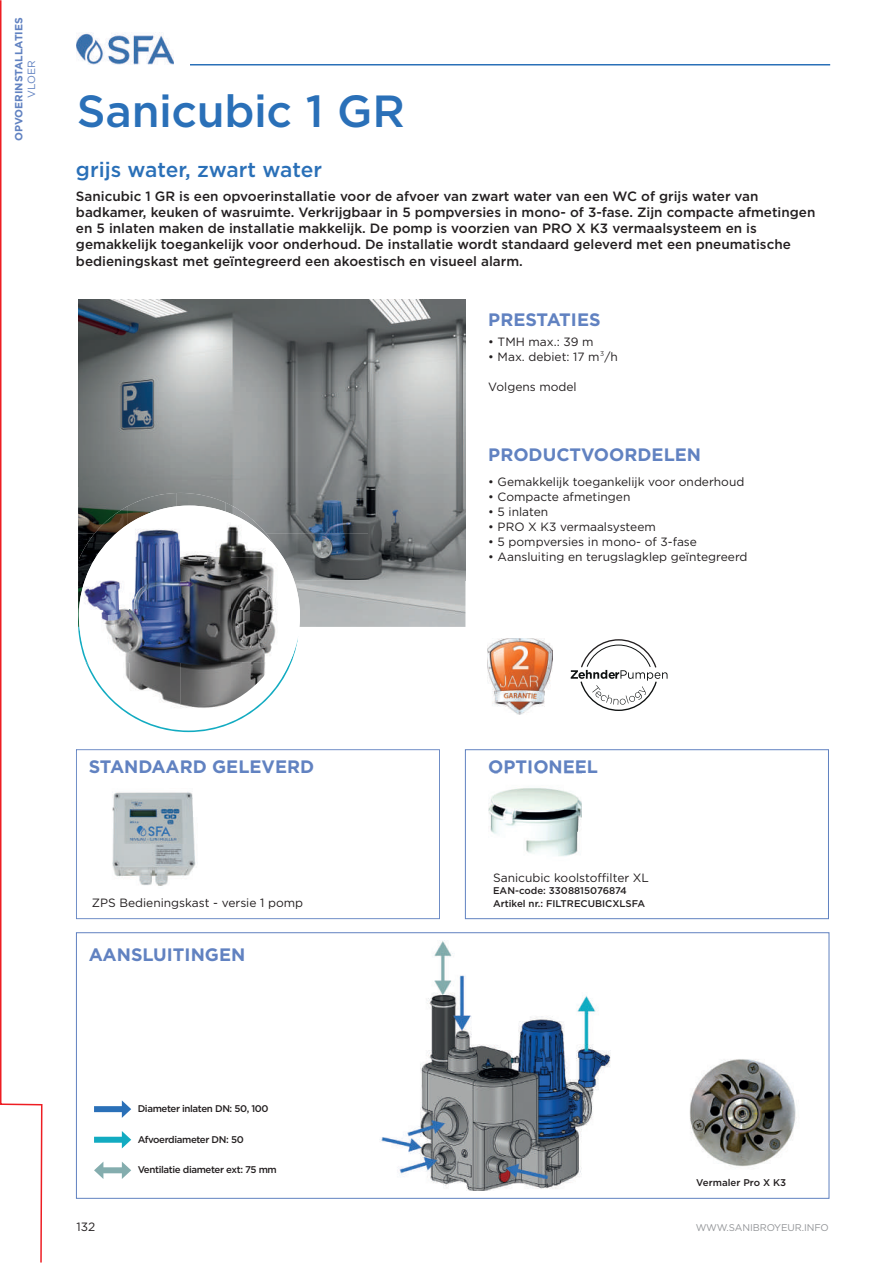
<style>
.page{position:relative;width:893px;height:1263px;background:#fff}
.page>*{position:absolute;margin:0;border:0;box-sizing:border-box;transform-origin:0 0}
.t1{font:500 45px "Gotham";letter-spacing:-.01em;color:#2a70b8}
.t2{font:500 21px "Gotham";color:#2a70b8}
.t3{font:700 18px "Gotham";color:#6182c1}
.t4{font:500 13.5px/16.2px "Gotham";color:#231f20}
.t5{font:12px "Gotham";color:#231f20}
.t6{font:700 10.5px "Gotham";color:#6182c1}
.t7{font:10.5px "Gotham";color:#6182c1}
.t8{font:500 9.75px "Gotham";letter-spacing:-.04em;color:#231f20}
.t9{font:500 9.75px/13.5px "Gotham";color:#231f20}
.t10{font:9.75px "Gotham";letter-spacing:-.01em;color:#939598}
.s1{font-weight:300}
</style>
<div class="page">
<img style="left:78px;top:300px;width:290px;height:233px">
<img style="left:368px;top:300px;width:97px;height:280px">
<img style="left:78px;top:533px;width:1px;height:69px">
<img style="left:281px;top:533px;width:88px;height:47px">
<div style="left:76px;top:932px;width:753px;height:267px;border:1px solid #6182c1"></div>
<svg style="left:76px;top:749px;width:364px;height:170px"></svg>
<img style="left:107px;top:789px;width:91px;height:100px">
<img style="left:689px;top:1059px;width:108px;height:110px">
<img style="left:77px;top:33px;width:97px;height:32px">
<hr style="left:190px;top:64px;width:640px;height:2px;background:#2a70b8">
<img style="left:97px;top:506px;width:31px;height:17px">
<img style="left:151px;top:493px;width:26px;height:4px">
<img style="left:177px;top:493px;width:49px;height:13px">
<img style="left:226px;top:503px;width:38px;height:11px">
<img style="left:79px;top:531px;width:16px;height:27px">
<svg style="left:78px;top:602px;width:220px;height:130px"></svg>
<img style="left:95px;top:523px;width:35px;height:35px">
<img style="left:130px;top:506px;width:101px;height:52px">
<img style="left:231px;top:514px;width:50px;height:44px">
<img style="left:79px;top:558px;width:202px;height:52px">
<img style="left:79px;top:610px;width:10px;height:52px">
<img style="left:130px;top:610px;width:151px;height:52px">
<img style="left:89px;top:662px;width:41px;height:40px">
<img style="left:130px;top:662px;width:74px;height:52px">
<img style="left:231px;top:662px;width:43px;height:40px">
<div style="left:94px;top:1106px;width:31px;height:6px;background:#2a70b8"></div>
<svg style="left:122px;top:1100px;width:9px;height:18px"></svg>
<div style="left:94px;top:1137px;width:31px;height:6px;background:#12abc1"></div>
<svg style="left:122px;top:1131px;width:9px;height:17px"></svg>
<div style="left:101px;top:1167px;width:24px;height:6px;background:#84adae"></div>
<svg style="left:94px;top:1162px;width:9px;height:17px"></svg>
<svg style="left:122px;top:1162px;width:9px;height:17px"></svg>
<img style="left:487px;top:638px;width:65px;height:77px">
<svg style="left:571px;top:639px;width:96px;height:72px"></svg>
<div style="left:465px;top:749px;width:364px;height:170px;border:1px solid #6182c1"></div>
<img style="left:488px;top:773px;width:94px;height:83px">
<img style="left:379px;top:940px;width:232px;height:251px">
<svg style="left:0;top:0;width:43px;height:1263px"></svg>
<p class="t6" style="left:15px;top:141px;width:125px;rotate:-90deg">OPVOERINSTALLATIES</p>
<p class="t7" style="left:27px;top:98px;width:39px;rotate:-90deg">VLOER</p>
<h1 class="t1" style="left:77px;top:94px;width:330px">Sanicubic 1 GR</h1>
<h2 class="t2" style="left:76px;top:162px;width:248px">grijs water, zwart water</h2>
<p class="t4" style="left:76px;top:189px;width:741px">Sanicubic 1 GR is een opvoerinstallatie voor de afvoer van zwart water van een WC of grijs water van badkamer, keuken of wasruimte. Verkrijgbaar in 5 pompversies in mono- of 3-fase. Zijn compacte afmetingen en 5 inlaten maken de installatie makkelijk. De pomp is voorzien van PRO X K3 vermaalsysteem en is gemakkelijk toegankelijk voor onderhoud. De installatie wordt standaard geleverd met een pneumatische bedieningskast met geïntegreerd een akoestisch en visueel alarm.</p>
<h3 class="t3" style="left:488px;top:313px;width:114px">PRESTATIES</h3>
<p class="t5" style="left:488px;top:338px;width:107px">• TMH max. : 39 m</p>
<p class="t5" style="left:488px;top:353px;width:131px">• Max. debiet : 17 m<span class="s1">3</span>/h</p>
<p class="t5" style="left:488px;top:383px;width:90px">Volgens model</p>
<h3 class="t3" style="left:488px;top:448px;width:214px">PRODUCTVOORDELEN</h3>
<p class="t5" style="left:488px;top:477px;width:258px">• Gemakkelijk toegankelijk voor onderhoud</p>
<p class="t5" style="left:488px;top:492px;width:144px">• Compacte afmetingen</p>
<p class="t5" style="left:488px;top:507px;width:62px">• 5 inlaten</p>
<p class="t5" style="left:488px;top:522px;width:169px">• PRO X K3 vermaalsysteem</p>
<p class="t5" style="left:488px;top:537px;width:210px">• 5 pompversies in mono- of 3-fase</p>
<p class="t5" style="left:488px;top:552px;width:261px">• Aansluiting en terugslagklep geïntegreerd</p>
<h3 class="t3" style="left:89px;top:761px;width:227px">STANDAARD GELEVERD</h3>
<p class="t5" style="left:92px;top:898px;width:213px">ZPS Bedieningskast - versie 1 pomp</p>
<h3 class="t3" style="left:89px;top:948px;width:158px">AANSLUITINGEN</h3>
<p class="t8" style="left:138px;top:1105px;width:132px">Diameter inlaten DN: 50, 100</p>
<p class="t8" style="left:138px;top:1135px;width:108px">Afvoerdiameter DN: 50</p>
<p class="t8" style="left:138px;top:1166px;width:141px">Ventilatie diameter ext : 75 mm</p>
<h3 class="t3" style="left:488px;top:761px;width:111px">OPTIONEEL</h3>
<p class="t5" style="left:493px;top:873px;width:157px">Sanicubic koolstoffilter XL</p>
<p class="t9" style="left:493px;top:884px;width:153px">EAN-code: 3308815076874<br>Artikel nr. : FILTRECUBICXLSFA</p>
<p class="t9" style="left:696px;top:1177px;width:91px">Vermaler Pro X K3</p>
<p class="t5" style="left:77px;top:1222px;width:20px">132</p>
<p class="t10" style="left:696px;top:1224px;width:135px">WWW.SANIBROYEUR.INFO</p>
</div>
